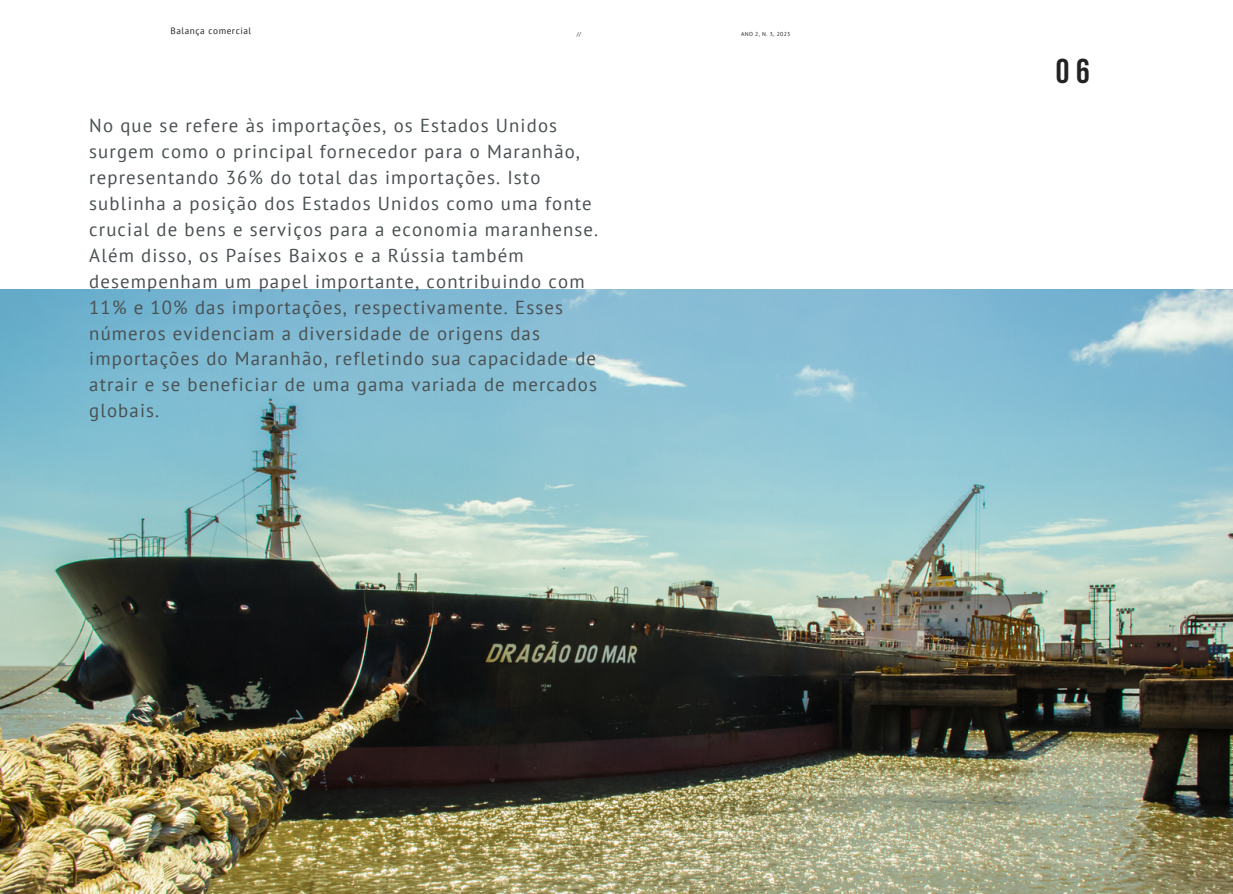
<style>
.page{position:relative;width:1233px;height:894px;background:#fff}
.page>*{position:absolute;margin:0;border:0;box-sizing:border-box;transform-origin:0 0}
.t1{font:700 34.35px "Bebas Neue";color:#222}
.t2{font:18.75px/25.8px "PT Sans";letter-spacing:.06em;color:#495052}
.t3{font:9.3px "PT Sans";letter-spacing:.06em;color:#222}
.t4{font:5.7px "PT Sans";letter-spacing:.06em;color:#222}
</style>
<div class="page">
<img style="left:0;top:289px;width:1233px;height:604px">
<p class="t3" style="left:171px;top:25px;width:82px">Balança comercial</p>
<p class="t4" style="left:577px;top:30px;width:6px">//</p>
<p class="t4" style="left:741px;top:30px;width:50px">ANO 2, N. 3, 2023</p>
<p class="t2" style="left:89px;top:112px;width:510px">No que se refere às importações, os Estados Unidos surgem como o principal fornecedor para o Maranhão, representando 36% do total das importações. Isto sublinha a posição dos Estados Unidos como uma fonte crucial de bens e serviços para a economia maranhense.<br>Além disso, os Países Baixos e a Rússia também desempenham um papel importante, contribuindo com 11% e 10% das importações, respectivamente. Esses números evidenciam a diversidade de origens das importações do Maranhão, refletindo sua capacidade de atrair e se beneficiar de uma gama variada de mercados globais.</p>
<p class="t1" style="left:1056px;top:58px;width:36px">06</p>
</div>
